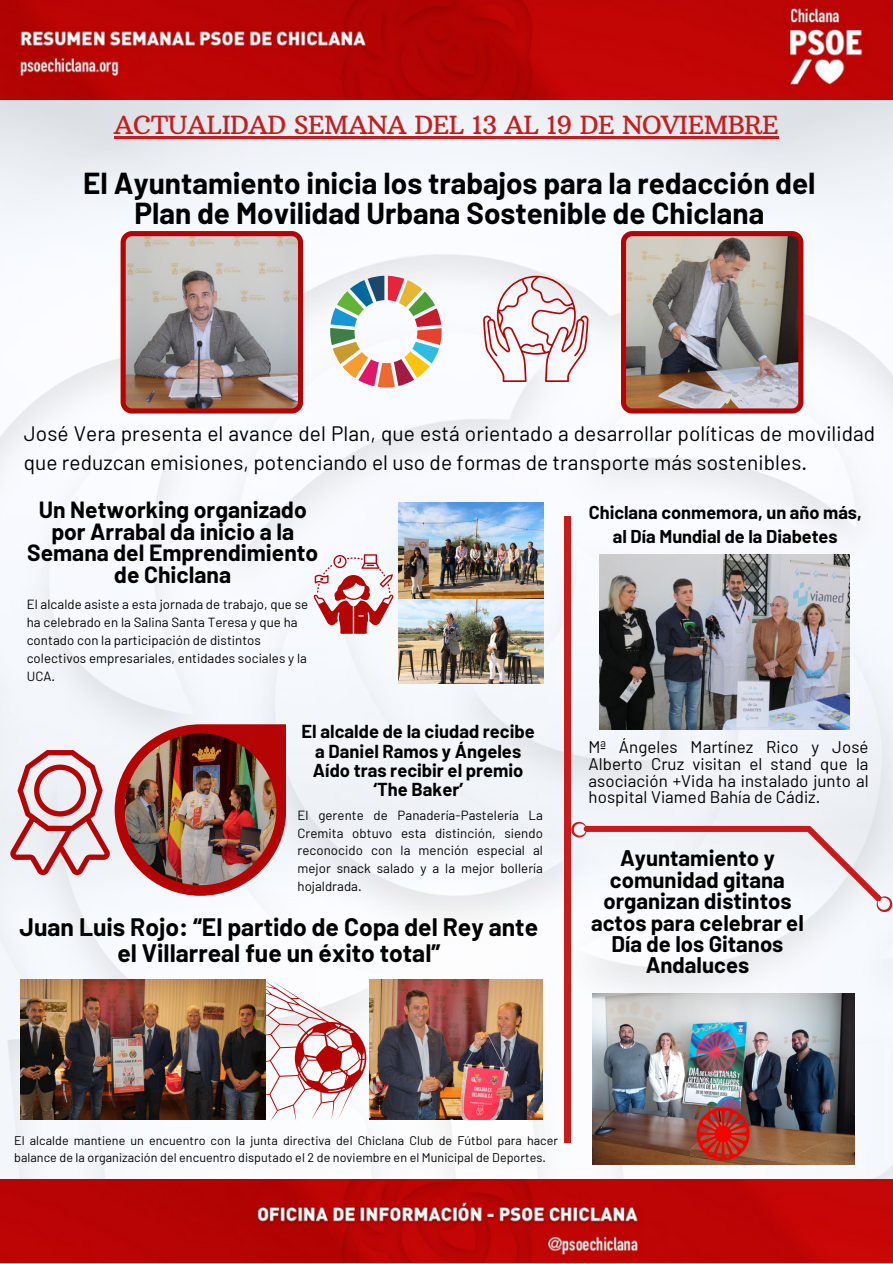
<style>
.page{position:relative;width:893px;height:1264px;background:#fff}
.page>*{position:absolute;margin:0;border:0;box-sizing:border-box;transform-origin:0 0}
.t1{font:700 29.7px/30.3px "Barlow";color:#000;text-align:center}
.t2{font:25.5px "Arbutus Slab";letter-spacing:-.02em;color:#c81c1c}
.t3{font:700 24.6px/25.8px "Barlow";color:#000;text-align:center}
.t4{font:700 22.8px/21.3px "Barlow";color:#000;text-align:center}
.t5{font:700 22.05px/21.3px "Barlow";color:#000;text-align:center}
.t6{font:20.85px/29.2px "Barlow";letter-spacing:.005em;color:#000}
.t7{font:700 18.3px/19px "Barlow";color:#000;text-align:center}
.t8{font:700 18.15px/23.5px "Barlow";color:#000;text-align:center}
.t9{font:16.8px/16.8px "Barlow";letter-spacing:.005em;color:#000;text-align:justify}
.t10{font:13.2px/17.9px "Barlow";letter-spacing:.005em;color:#000}
.t11{font:12.45px/16.6px "Barlow";letter-spacing:.005em;color:#000}
</style>
<div class="page">
<img style="left:0;top:99px;width:892px;height:1080px">
<img style="left:0;top:1179px;width:892px;height:83px">
<img style="left:0;top:0;width:892px;height:99px">
<div style="left:564px;top:515px;width:7px;height:627px;background:#c81c1c"></div>
<svg style="left:571px;top:821px;width:321px;height:91px"></svg>
<img style="left:121px;top:231px;width:182px;height:182px">
<img style="left:621px;top:231px;width:182px;height:182px">
<svg style="left:483px;top:276px;width:105px;height:106px"></svg>
<svg style="left:330px;top:276px;width:111px;height:111px"></svg>
<img style="left:398px;top:599px;width:145px;height:84px">
<img style="left:398px;top:502px;width:145px;height:97px">
<svg style="left:313px;top:554px;width:80px;height:79px"></svg>
<img style="left:10px;top:724px;width:276px;height:171px">
<img style="left:599px;top:554px;width:250px;height:175px">
<svg style="left:259px;top:980px;width:109px;height:140px"></svg>
<img style="left:20px;top:979px;width:245px;height:140px">
<img style="left:369px;top:979px;width:173px;height:140px">
<img style="left:592px;top:993px;width:262px;height:171px">
<svg style="left:696px;top:1107px;width:53px;height:53px;background:#b92e24"></svg>
<hr style="left:114px;top:136px;width:664px;height:3px;background:#c81c1c">
<p class="t2" style="left:114px;top:109px;width:666px">ACTUALIDAD SEMANA DEL 13 AL 19 DE NOVIEMBRE</p>
<p class="t1" style="left:83px;top:167px;width:733px">El Ayuntamiento inicia los trabajos para la redacción del<br>Plan de Movilidad Urbana Sostenible de Chiclana</p>
<p class="t6" style="left:24px;top:418px;width:852px">José Vera presenta el avance del Plan, que está orientado a desarrollar políticas de movilidad que reduzcan emisiones, potenciando el uso de formas de transporte más sostenibles.</p>
<p class="t4" style="left:27px;top:498px;width:293px">Un Networking organizado por Arrabal da inicio a la<br>Semana del Emprendimiento</p>
<p class="t4" style="left:114px;top:562px;width:118px">de Chiclana</p>
<p class="t8" style="left:588px;top:500px;width:275px">Chiclana conmemora, un año más, al Día Mundial de la Diabetes</p>
<p class="t10" style="left:27px;top:595px;width:283px">El alcalde asiste a esta jornada de trabajo, que se ha celebrado en la Salina Santa Teresa y que ha contado con la participación de distintos colectivos empresariales, entidades sociales y la UCA.</p>
<p class="t7" style="left:301px;top:721px;width:235px">El alcalde de la ciudad recibe a Daniel Ramos y Ángeles<br>Aído tras recibir el premio ‘The Baker’</p>
<p class="t10" style="left:297px;top:805px;width:247px;text-align:justify">El gerente de Panadería-Pastelería La Cremita obtuvo esta distinción, siendo reconocido con la mención especial al mejor snack salado y a la mejor bollería hojaldrada.</p>
<p class="t3" style="left:20px;top:913px;width:520px">Juan Luis Rojo: “El partido de Copa del Rey ante el Villarreal fue un éxito total”</p>
<p class="t9" style="left:588px;top:737px;width:281px">Mª Ángeles Martínez Rico y José Alberto Cruz visitan el stand que la asociación +Vida ha instalado junto al hospital Viamed Bahía de Cádiz.</p>
<p class="t5" style="left:591px;top:847px;width:214px">Ayuntamiento y comunidad gitana organizan distintos actos para celebrar el<br>Día de los Gitanos<br>Andaluces</p>
<p class="t11" style="left:14px;top:1131px;width:545px">El alcalde mantiene un encuentro con la junta directiva del Chiclana Club de Fútbol para hacer balance de la organización del encuentro disputado el 2 de noviembre en el Municipal de Deportes.</p>
</div>
